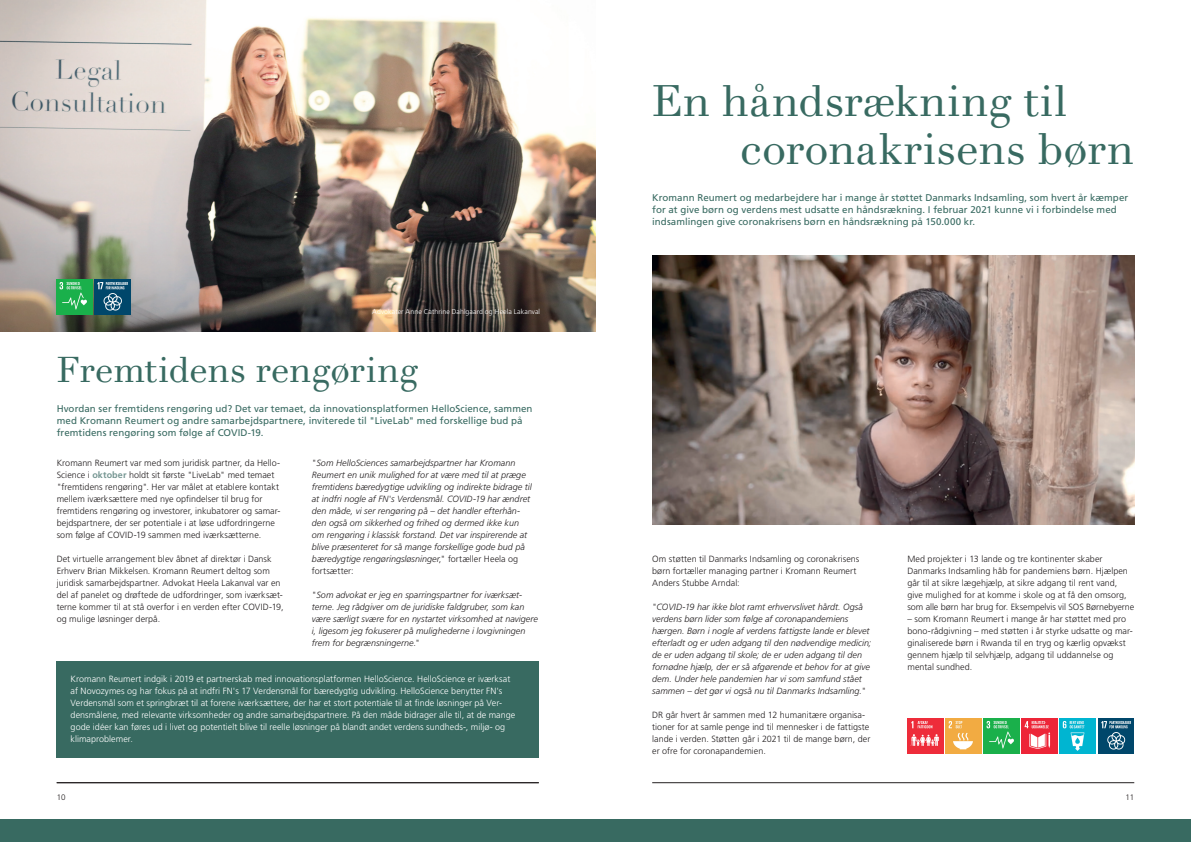
<style>
.page{position:relative;width:1191px;height:842px;background:#fff}
.page>*{position:absolute;margin:0;border:0;box-sizing:border-box;transform-origin:0 0}
.t1{font:43px/48px "Didote Text Pro";letter-spacing:-.005em;color:#386a61}
.t2{font:35px "Didote Text Pro";letter-spacing:-.015em;color:#386a61}
.t3{font:9.8px/12px "Frutiger LT Std";letter-spacing:.005em;color:#386a61}
.t4{font:300 9px/12px "Frutiger LT Std";letter-spacing:.005em;color:#231f20}
.t5{font:italic 300 9px/12px "Frutiger LT Std";letter-spacing:.005em;color:#231f20}
.t6{font:300 9px/12px "Frutiger LT Std";letter-spacing:.005em;color:#fff}
.t7{font:300 8px "Frutiger LT Std";color:#231f20}
.t8{font:300 7px "Frutiger LT Std";letter-spacing:.01em;color:#fff}
.s1{font-weight:700;color:#759692}
.s2{font-style:normal}
</style>
<div class="page">
<div style="left:0;top:819px;width:1191px;height:23px;background:#386a61"></div>
<img style="left:652px;top:255px;width:482px;height:269px">
<hr style="left:652px;top:782px;width:482px;height:1px;background:#231f20">
<hr style="left:57px;top:782px;width:482px;height:1px;background:#231f20">
<div style="left:56px;top:661px;width:482px;height:96px;background:#386a61"></div>
<img style="left:0;top:0;width:595px;height:332px">
<img style="left:95px;top:279px;width:36px;height:36px">
<img style="left:57px;top:279px;width:35px;height:36px">
<img style="left:907px;top:718px;width:36px;height:36px">
<img style="left:1098px;top:718px;width:35px;height:36px">
<img style="left:945px;top:718px;width:36px;height:36px">
<img style="left:983px;top:718px;width:36px;height:36px">
<img style="left:1021px;top:718px;width:36px;height:36px">
<img style="left:1060px;top:718px;width:35px;height:36px">
<p class="t8" style="left:372px;top:308px;width:169px">Advokater Anne Cathrine Dahlgaard og Heela Lakanval</p>
<h2 class="t2" style="left:57px;top:349px;width:364px">Fremtidens rengøring</h2>
<p class="t3" style="left:57px;top:402px;width:477px">Hvordan ser fremtidens rengøring ud? Det var temaet, da innovationsplatformen HelloScience, sammen med Kromann Reumert og andre samarbejdspartnere, inviterede til "LiveLab" med forskellige bud på fremtidens rengøring som følge af COVID-19.</p>
<p class="t4" style="left:57px;top:457px;width:225px">Kromann Reumert var med som juridisk partner, da Hello-Science i <span class="s1">oktober</span> holdt sit første "LiveLab" med temaet "fremtidens rengøring". Her var målet at etablere kontakt mellem iværksættere med nye opfindelser til brug for fremtidens rengøring og investorer, inkubatorer og samar&shy;bejdspartnere, der ser potentiale i at løse udfordringerne som følge af COVID-19 sammen med iværksætterne.</p>
<p class="t4" style="left:57px;top:553px;width:228px">Det virtuelle arrangement blev åbnet af direktør i Dansk Erhverv Brian Mikkelsen. Kromann Reumert deltog som juridisk samarbejdspartner. Advokat Heela Lakanval var en del af panelet og drøftede de udfordringer, som iværksæt&shy;terne kommer til at stå overfor i en verden efter COVID-19, og mulige løsninger derpå.</p>
<p class="t5" style="left:312px;top:457px;width:221px"><span class="s2">"</span>Som HelloSciences samarbejdspartner har Kromann Reumert en unik mulighed for at være med til at præge fremtidens bæredygtige udvikling og indirekte bidrage til at indfri nogle af FN's Verdensmål. COVID-19 har ændret den måde, vi ser rengøring på – det handler efterhån&shy;den også om sikkerhed og frihed og dermed ikke kun om rengøring i klassisk forstand. Det var inspirerende at blive præsenteret for så mange forskellige gode bud på bæredygtige rengøringsløsninger<span class="s2">," fortæller Heela og fortsætter:</span></p>
<p class="t5" style="left:312px;top:589px;width:228px"><span class="s2">"</span>Som advokat er jeg en sparringspartner for iværksæt&shy;terne. Jeg rådgiver om de juridiske faldgruber, som kan være særligt svære for en nystartet virksomhed at navigere i, ligesom jeg fokuserer på mulighederne i lovgivningen frem for begrænsningerne<span class="s2">."</span></p>
<p class="t6" style="left:71px;top:673px;width:446px">Kromann Reumert indgik i 2019 et partnerskab med innovationsplatformen HelloScience. HelloScience er iværksat af Novozymes og har fokus på at indfri FN's 17 Verdensmål for bæredygtig udvikling. HelloScience benytter FN's Verdensmål som et springbræt til at forene iværksættere, der har et stort potentiale til at finde løsninger på Ver&shy;densmålene, med relevante virksomheder og andre samarbejdspartnere. På den måde bidrager alle til, at de mange gode idéer kan føres ud i livet og potentielt blive til reelle løsninger på blandt andet verdens sundheds-, miljø- og klimaproblemer.</p>
<h1 class="t1" style="left:740px;top:78px;width:396px;text-indent:-88px">En håndsrækning til coronakrisens børn</h1>
<p class="t3" style="left:652px;top:192px;width:477px">Kromann Reumert og medarbejdere har i mange år støttet Danmarks Indsamling, som hvert år kæmper for at give børn og verdens mest udsatte en håndsrækning. I februar 2021 kunne vi i forbindelse med indsamlingen give coronakrisens børn en håndsrækning på 150.000 kr.</p>
<p class="t4" style="left:652px;top:553px;width:209px">Om støtten til Danmarks Indsamling og coronakrisens børn fortæller managing partner i Kromann Reumert<br>Anders Stubbe Arndal:</p>
<p class="t5" style="left:652px;top:601px;width:221px"><span class="s2">"</span>COVID-19 har ikke blot ramt erhvervslivet hårdt. Også verdens børn lider som følge af coronapandemiens hærgen. Børn i nogle af verdens fattigste lande er blevet efterladt og er uden adgang til den nødvendige medicin; de er uden adgang til skole; de er uden adgang til den fornødne hjælp, der er så afgørende et behov for at give dem. Under hele pandemien har vi som samfund stået sammen – det gør vi også nu til Danmarks Indsamling.<span class="s2">"</span></p>
<p class="t4" style="left:652px;top:709px;width:220px">DR går hvert år sammen med 12 humanitære organisa&shy;tioner for at samle penge ind til mennesker i de fattigste lande i verden. Støtten går i 2021 til de mange børn, der er ofre for coronapandemien.</p>
<p class="t4" style="left:907px;top:553px;width:228px">Med projekter i 13 lande og tre kontinenter skaber Danmarks Indsamling håb for pandemiens børn. Hjælpen går til at sikre lægehjælp, at sikre adgang til rent vand, give mulighed for at komme i skole og at få den omsorg, som alle børn har brug for. Eksempelvis vil SOS Børnebyerne</p>
<p class="t4" style="left:907px;top:613px;width:227px">– som Kromann Reumert i mange år har støttet med pro bono-rådgivning – med støtten i år styrke udsatte og mar&shy;ginaliserede børn i Rwanda til en tryg og kærlig opvækst gennem hjælp til selvhjælp, adgang til uddannelse og mental sundhed.</p>
<p class="t7" style="left:57px;top:792px;width:10px">10</p>
<p class="t7" style="left:1125px;top:792px;width:10px">11</p>
</div>
